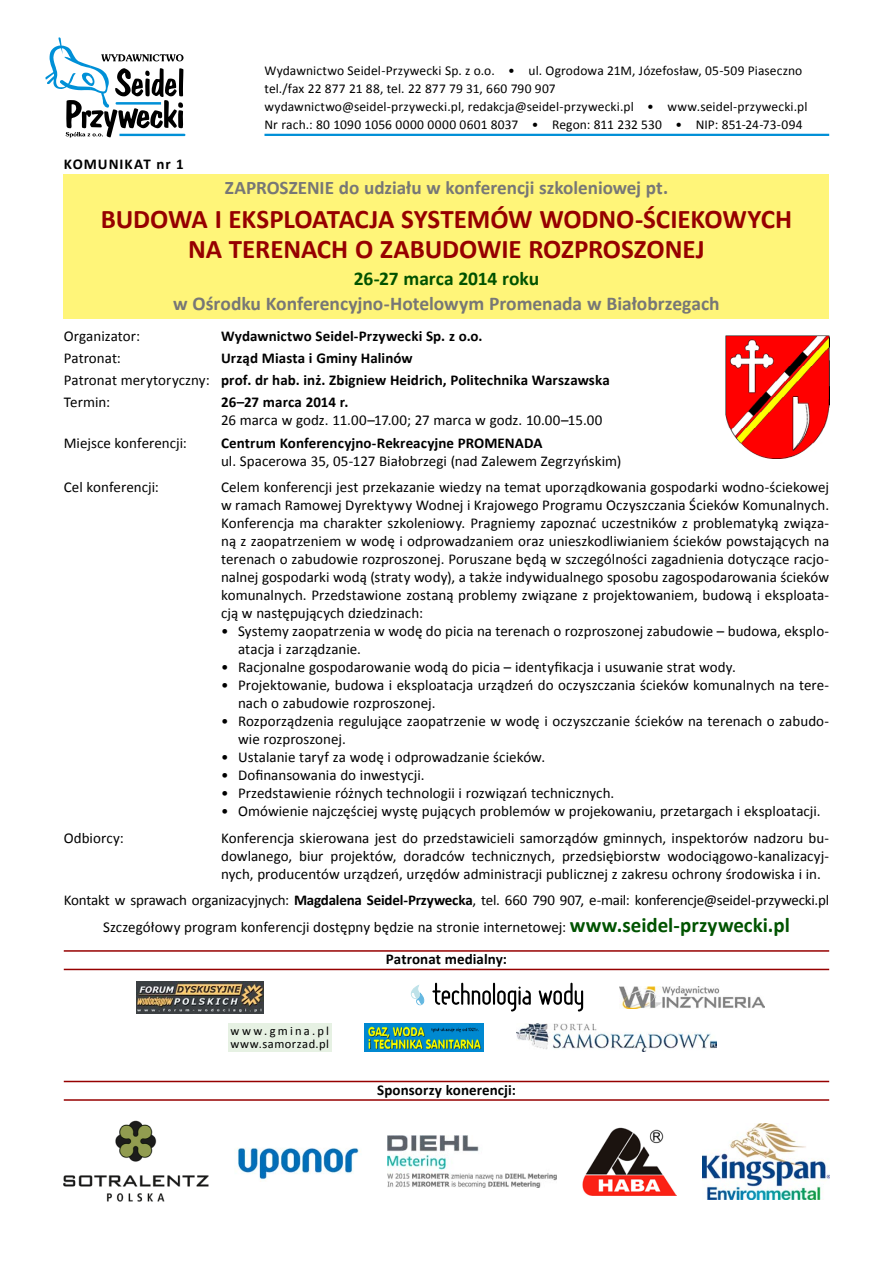
<style>
.page{position:relative;width:893px;height:1263px;background:#fff}
.page>*{position:absolute;margin:0;border:0;box-sizing:border-box;transform-origin:0 0}
.t1{font:700 27px/30px "Calibri";letter-spacing:-.005em;color:#960000;text-align:center}
.t2{font:700 19.5px "Calibri";letter-spacing:-.005em;color:#777776}
.t3{font:700 19.5px "Calibri";letter-spacing:-.005em;color:#005200}
.t4{font:700 19.2px "Calibri";color:#777776}
.t5{font:15px/18px "Calibri";color:#000}
.t6{font:700 15px/22.2px "Calibri";letter-spacing:.005em;color:#000}
.t7{font:700 15px "Calibri";letter-spacing:.065em;color:#000}
.t8{font:13.5px/18px "Calibri";letter-spacing:.01em;color:#000}
.t9{font:12.6px/12.6px "Calibri";letter-spacing:.055em;color:#000}
.s1{font-weight:400}
.s2{font-weight:700}
.s3{font-weight:700;font-size:21px;color:#005300}
</style>
<div class="page">
<div style="left:64px;top:175px;width:765px;height:144px;background:#fff579"></div>
<svg style="left:46px;top:37px;width:139px;height:100px"></svg>
<hr style="left:264px;top:134px;width:565px;height:2px;background:#0090d7">
<img style="left:137px;top:981px;width:127px;height:32px">
<hr style="left:493px;top:983px;width:2px;height:22px;background:#000">
<svg style="left:539px;top:983px;width:44px;height:28px"></svg>
<svg style="left:497px;top:986px;width:34px;height:25px"></svg>
<svg style="left:432px;top:983px;width:59px;height:22px"></svg>
<svg style="left:411px;top:985px;width:13px;height:20px"></svg>
<div style="left:228px;top:1023px;width:104px;height:28px;background:#e6f1e3"></div>
<hr style="left:64px;top:950px;width:765px;height:2px;background:#960000">
<hr style="left:64px;top:969px;width:765px;height:1px;background:#960000">
<hr style="left:64px;top:1081px;width:765px;height:1px;background:#960000">
<hr style="left:64px;top:1099px;width:765px;height:2px;background:#960000">
<img style="left:364px;top:1023px;width:119px;height:29px">
<img style="left:620px;top:986px;width:144px;height:22px">
<img style="left:516px;top:1023px;width:200px;height:28px">
<img style="left:64px;top:1120px;width:144px;height:82px">
<img style="left:702px;top:1123px;width:127px;height:76px">
<img style="left:583px;top:1127px;width:93px;height:68px">
<img style="left:237px;top:1148px;width:122px;height:34px">
<img style="left:725px;top:336px;width:104px;height:123px">
<img style="left:388px;top:1135px;width:168px;height:52px">
<p class="t7" style="left:64px;top:154px;width:122px">KOMUNIKAT nr 1</p>
<p class="t8" style="left:264px;top:62px;width:544px">Wydawnictwo Seidel-Przywecki Sp. z o.o. • ul. Ogrodowa 21M, Józefosław, 05-509 Piaseczno tel./fax 22 877 21 88, tel. 22 877 79 31, 660 790 907<br>wydawnictwo@seidel-przywecki.pl, redakcja@seidel-przywecki.pl • www.seidel-przywecki.pl Nr rach.: 80 1090 1056 0000 0000 0601 8037 • Regon: 811 232 530 • NIP: 851-24-73-094</p>
<p class="t4" style="left:225px;top:175px;width:445px">ZAPROSZENIE do udziału w konferencji szkoleniowej pt.</p>
<h1 class="t1" style="left:101px;top:204px;width:693px">BUDOWA I EKSPLOATACJA SYSTEMÓW WODNO-ŚCIEKOWYCH<br>NA TERENACH O ZABUDOWIE ROZPROSZONEJ</h1>
<h2 class="t3" style="left:354px;top:266px;width:187px">26-27 marca 2014 roku</h2>
<h2 class="t2" style="left:173px;top:291px;width:548px">w Ośrodku Konferencyjno-Hotelowym Promenada w Białobrzegach</h2>
<p class="t5" style="left:64px;top:327px;width:78px">Organizator:</p>
<p class="t6" style="left:221px;top:324px;width:263px">Wydawnictwo Seidel-Przywecki Sp. z o.o.</p>
<p class="t5" style="left:64px;top:349px;width:59px">Patronat:</p>
<p class="t6" style="left:64px;top:347px;width:547px;text-indent:157px">Urząd Miasta i Gminy Halinów<br><span class="s1">Patronat merytoryczny:</span> prof. dr hab. inż. Zbigniew Heidrich, Politechnika Warszawska<br><span class="s1">Termin:</span></p>
<p class="t6" style="left:221px;top:391px;width:129px">26–27 marca 2014 r.</p>
<p class="t5" style="left:221px;top:411px;width:383px">26 marca w godz. 11.00–17.00; 27 marca w godz. 10.00–15.00</p>
<p class="t5" style="left:64px;top:434px;width:125px">Miejsce konferencji:</p>
<p class="t6" style="left:221px;top:431px;width:323px">Centrum Konferencyjno-Rekreacyjne PROMENADA</p>
<p class="t5" style="left:221px;top:452px;width:402px">ul. Spacerowa 35, 05-127 Białobrzegi (nad Zalewem Zegrzyńskim)</p>
<p class="t5" style="left:64px;top:478px;width:97px">Cel konferencji:</p>
<p class="t5" style="left:221px;top:478px;width:610px;text-align:justify">Celem konferencji jest przekazanie wiedzy na temat uporządkowania gospodarki wodno-ściekowej w ramach Ramowej Dyrektywy Wodnej i Krajowego Programu Oczyszczania Ścieków Komunalnych.<br>Konferencja ma charakter szkoleniowy. Pragniemy zapoznać uczestników z problematyką związa&shy;ną z zaopatrzeniem w wodę i odprowadzaniem oraz unieszkodliwianiem ścieków powstających na terenach o zabudowie rozproszonej. Poruszane będą w szczególności zagadnienia dotyczące racjo&shy;nalnej gospodarki wodą (straty wody), a także indywidualnego sposobu zagospodarowania ścieków komunalnych. Przedstawione zostaną problemy związane z projektowaniem, budową i eksploata&shy;cją w następujących dziedzinach:</p>
<p class="t5" style="left:238px;top:622px;width:593px;text-indent:-17px">• Systemy zaopatrzenia w wodę do picia na terenach o rozproszonej zabudowie – budowa, eksplo&shy;atacja i zarządzanie.</p>
<p class="t5" style="left:221px;top:658px;width:516px">• Racjonalne gospodarowanie wodą do picia – identyfikacja i usuwanie strat wody.</p>
<p class="t5" style="left:238px;top:676px;width:593px;text-indent:-17px">• Projektowanie, budowa i eksploatacja urządzeń do oczyszczania ścieków komunalnych na tere&shy;nach o zabudowie rozproszonej.</p>
<p class="t5" style="left:238px;top:712px;width:593px;text-indent:-17px">• Rozporządzenia regulujące zaopatrzenie w wodę i oczyszczanie ścieków na terenach o zabudo&shy;wie rozproszonej.</p>
<p class="t5" style="left:221px;top:748px;width:326px">• Ustalanie taryf za wodę i odprowadzanie ścieków.</p>
<p class="t5" style="left:221px;top:766px;width:205px">• Dofinansowania do inwestycji.</p>
<p class="t5" style="left:221px;top:784px;width:395px">• Przedstawienie różnych technologii i rozwiązań technicznych.</p>
<p class="t5" style="left:221px;top:802px;width:601px">• Omówienie najczęściej wystę pujących problemów w projekowaniu, przetargach i eksploatacji.</p>
<p class="t5" style="left:64px;top:829px;width:62px">Odbiorcy:</p>
<p class="t5" style="left:221px;top:829px;width:610px;text-align:justify">Konferencja skierowana jest do przedstawicieli samorządów gminnych, inspektorów nadzoru bu&shy;dowlanego, biur projektów, doradców technicznych, przedsiębiorstw wodociągowo-kanalizacyj&shy;nych, producentów urządzeń, urzędów administracji publicznej z zakresu ochrony środowiska i in.</p>
<p class="t5" style="left:64px;top:887px;width:767px;line-height:27px;text-align:center">Kontakt w sprawach organizacyjnych: <span class="s2">Magdalena Seidel-Przywecka</span>, tel. 660 790 907, e-mail: konferencje@seidel-przywecki.pl<br>Szczegółowy program konferencji dostępny będzie na stronie internetowej: <span class="s3">www.seidel-przywecki.pl</span></p>
<p class="t9" style="left:231px;top:1025px;width:100px">www.gmina.pl www.samorzad.pl</p>
<p class="t6" style="left:386px;top:948px;width:123px">Patronat medialny:</p>
<p class="t6" style="left:377px;top:1079px;width:140px">Sponsorzy konerencji:</p>
</div>
